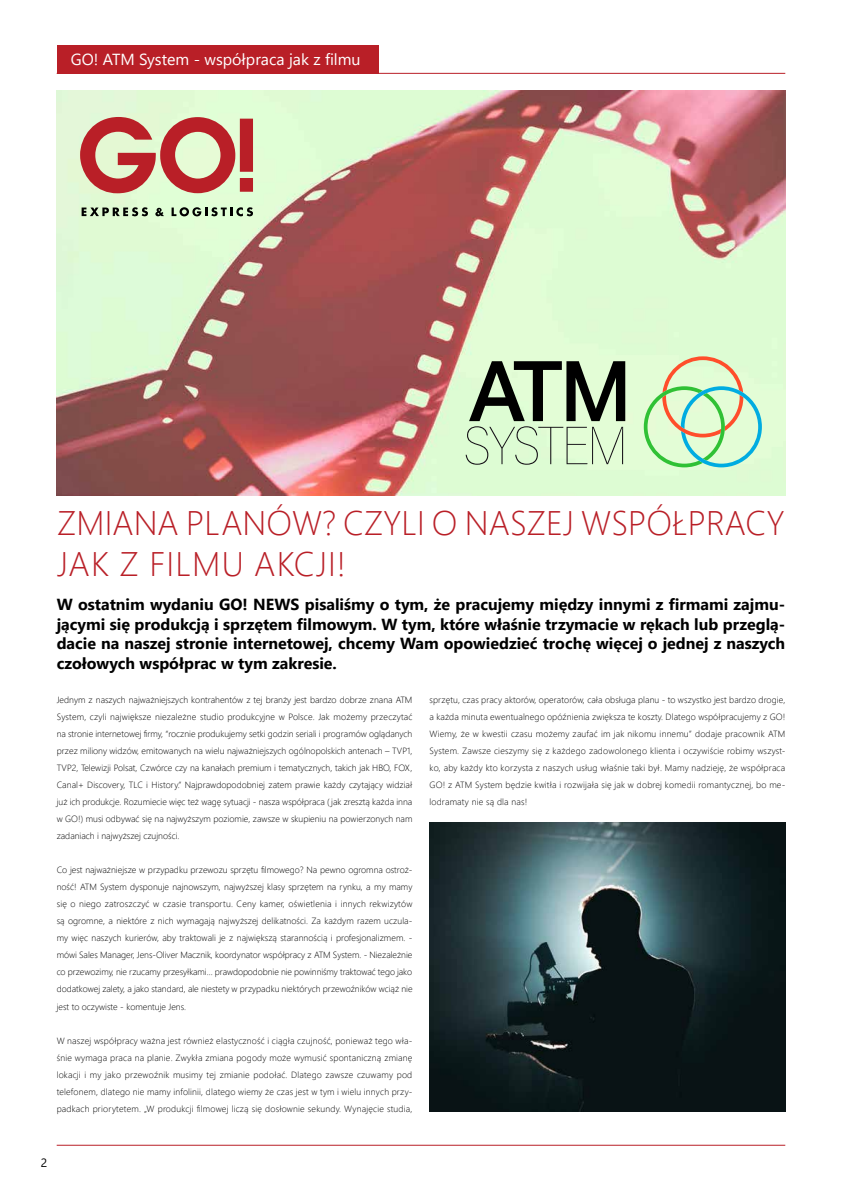
<style>
.page{position:relative;width:842px;height:1191px;background:#fff}
.page>*{position:absolute;margin:0;border:0;box-sizing:border-box;transform-origin:0 0}
.t1{font:300 34px/40.8px "Segoe UI";color:#b91f27}
.t2{font:700 16px/19.8px "Segoe UI";color:#000;text-align:justify}
.t3{font:16px "Segoe UI";color:#fff}
.t4{font:12px "Segoe UI";color:#000}
.t5{font:300 9px/17px "Segoe UI";letter-spacing:.01em;color:#000;text-align:justify}
</style>
<div class="page">
<hr style="left:57px;top:1144px;width:728px;height:1px;background:#b91f27">
<hr style="left:57px;top:73px;width:728px;height:1px;background:#b91f27">
<div style="left:57px;top:45px;width:322px;height:29px;background:#b91f27"></div>
<img style="left:429px;top:822px;width:356px;height:289px">
<img style="left:57px;top:91px;width:728px;height:404px">
<svg style="left:80px;top:117px;width:173px;height:76px"></svg>
<svg style="left:82px;top:207px;width:66px;height:9px"></svg>
<svg style="left:155px;top:208px;width:9px;height:8px"></svg>
<svg style="left:172px;top:207px;width:81px;height:9px"></svg>
<svg style="left:644px;top:356px;width:118px;height:111px"></svg>
<svg style="left:466px;top:361px;width:159px;height:104px"></svg>
<h2 class="t3" style="left:71px;top:45px;width:291px">GO! ATM System - współpraca jak z filmu</h2>
<h1 class="t1" style="left:57px;top:499px;width:729px">ZMIANA PLANÓW? CZYLI O NASZEJ WSPÓŁPRACY<br>JAK Z FILMU AKCJI!</h1>
<p class="t2" style="left:57px;top:593px;width:730px">W ostatnim wydaniu GO! NEWS pisaliśmy o tym, że pracujemy między innymi z firmami zajmu&shy;jącymi się produkcją i sprzętem filmowym. W tym, które właśnie trzymacie w rękach lub przeglą&shy;dacie na naszej stronie internetowej, chcemy Wam opowiedzieć trochę więcej o jednej z naszych czołowych współprac w tym zakresie.</p>
<p class="t5" style="left:57px;top:690px;width:357px">Jednym z naszych najważniejszych kontrahentów z tej branży jest bardzo dobrze znana ATM System, czyli największe niezależne studio produkcyjne w Polsce. Jak możemy przeczytać na stronie internetowej firmy, “rocznie produkujemy setki godzin seriali i programów oglądanych przez miliony widzów, emitowanych na wielu najważniejszych ogólnopolskich antenach – TVP1, TVP2, Telewizji Polsat, Czwórce czy na kanałach premium i tematycznych, takich jak HBO, FOX, Canal+ Discovery, TLC i History.” Najprawdopodobniej zatem prawie każdy czytający widział już ich produkcje. Rozumiecie więc też wagę sytuacji - nasza współpraca ( jak zresztą każda inna w GO!) musi odbywać się na najwyższym poziomie, zawsze w skupieniu na powierzonych nam zadaniach i najwyższej czujności.</p>
<p class="t5" style="left:57px;top:861px;width:357px">Co jest najważniejsze w przypadku przewozu sprzętu filmowego? Na pewno ogromna ostroż&shy;ność! ATM System dysponuje najnowszym, najwyższej klasy sprzętem na rynku, a my mamy się o niego zatroszczyć w czasie transportu. Ceny kamer, oświetlenia i innych rekwizytów są ogromne, a niektóre z nich wymagają najwyższej delikatności. Za każdym razem uczula&shy;my więc naszych kurierów, aby traktowali je z największą starannością i profesjonalizmem. - mówi Sales Manager, Jens-Oliver Macznik, koordynator współpracy z ATM System. - Niezależnie co przewozimy, nie rzucamy przesyłkami… prawdopodobnie nie powinniśmy traktować tego jako dodatkowej zalety, a jako standard, ale niestety w przypadku niektórych przewoźników wciąż nie jest to oczywiste - komentuje Jens.</p>
<p class="t5" style="left:57px;top:1031px;width:357px">W naszej współpracy ważna jest również elastyczność i ciągła czujność, ponieważ tego wła&shy;śnie wymaga praca na planie. Zwykła zmiana pogody może wymusić spontaniczną zmianę lokacji i my jako przewoźnik musimy tej zmianie podołać. Dlatego zawsze czuwamy pod telefonem, dlatego nie mamy infolinii, dlatego wiemy że czas jest w tym i wielu innych przy&shy;padkach priorytetem. „W produkcji filmowej liczą się dosłownie sekundy. Wynajęcie studia,</p>
<p class="t5" style="left:429px;top:690px;width:357px">sprzętu, czas pracy aktorów, operatorów, cała obsługa planu - to wszystko jest bardzo drogie, a każda minuta ewentualnego opóźnienia zwiększa te koszty. Dlatego współpracujemy z GO!<br>Wiemy, że w kwestii czasu możemy zaufać im jak nikomu innemu” dodaje pracownik ATM System. Zawsze cieszymy się z każdego zadowolonego klienta i oczywiście robimy wszyst&shy;ko, aby każdy kto korzysta z naszych usług właśnie taki był. Mamy nadzieję, że współpraca GO! z ATM System będzie kwitła i rozwijała się jak w dobrej komedii romantycznej, bo me&shy;lodramaty nie są dla nas!</p>
<h3 class="t4" style="left:41px;top:1151px;width:8px">2</h3>
</div>
